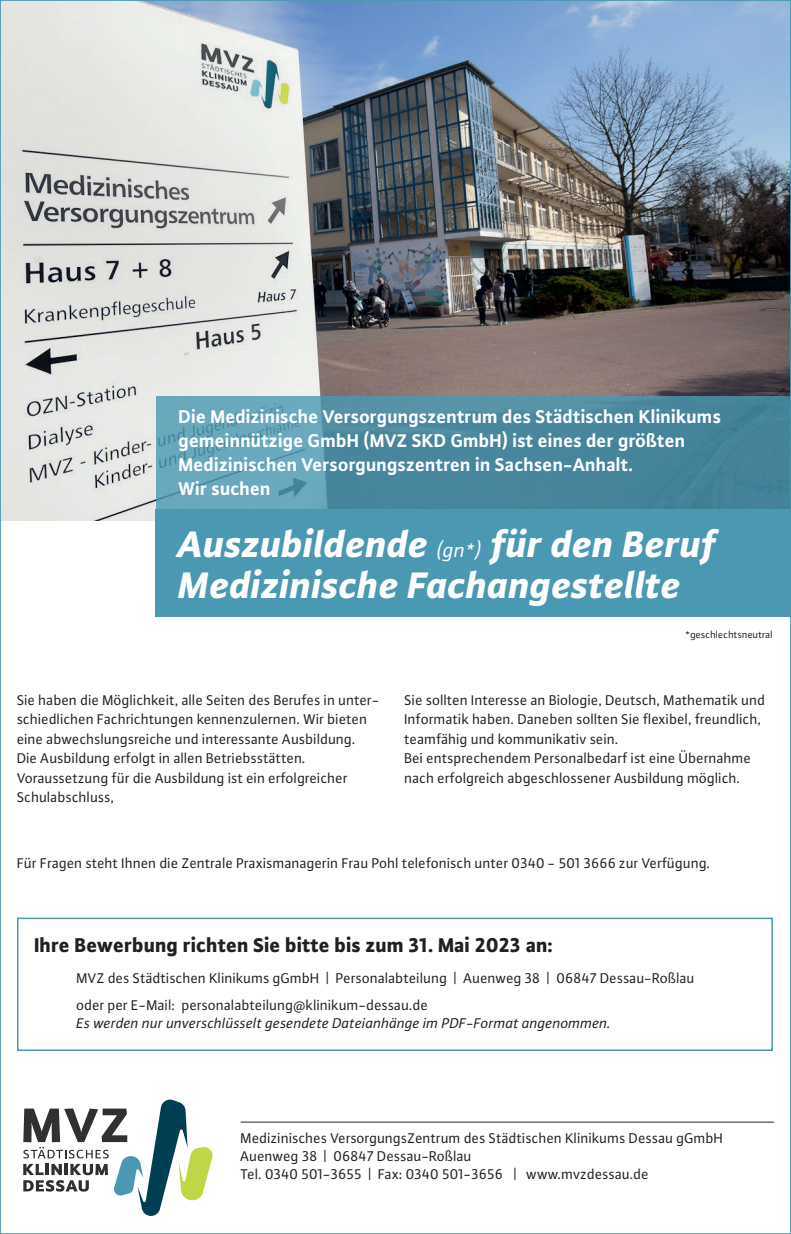
<style>
.page{position:relative;width:791px;height:1234px;background:#fff}
.page>*{position:absolute;margin:0;border:0;box-sizing:border-box;transform-origin:0 0}
.t1{font:italic 800 39px/40.5px "Plus Sans OT";color:#fff}
.t2{font:800 21px "Plus Sans OT";color:#231f20}
.t3{font:700 19.5px/24px "Plus Sans OT";color:#fff}
.t4{font:15px/19.5px "Plus Sans OT";color:#231f20}
.t5{font:italic 15px "Plus Sans OT";color:#231f20}
.t6{font:10.5px "Plus Sans OT";color:#231f20}
.s1{font-weight:400;font-size:21px}
</style>
<div class="page">
<img style="left:2px;top:2px;width:787px;height:518px">
<div style="left:156px;top:509px;width:635px;height:107px;background:#4a98b2"></div>
<svg style="left:156px;top:395px;width:633px;height:114px;background:#518ea4"></svg>
<div style="left:17px;top:917px;width:756px;height:133px;border:2px solid #4a98b2"></div>
<svg style="left:23px;top:1099px;width:190px;height:116px"></svg>
<hr style="left:241px;top:1121px;width:533px;height:1px;background:#231f20">
<h3 class="t3" style="left:179px;top:404px;width:544px">Die Medizinische Versorgungszentrum des Städtischen Klinikums gemeinnützige GmbH (MVZ SKD GmbH) ist eines der größten Medizinischen Versorgungszentren in Sachsen-Anhalt.<br>Wir suchen</h3>
<h1 class="t1" style="left:179px;top:523px;width:539px">Auszubildende <span class="s1">(gn*)</span> für den Beruf<br>Medizinische Fachangestellte</h1>
<p class="t6" style="left:685px;top:628px;width:89px">*geschlechtsneutral</p>
<p class="t4" style="left:17px;top:690px;width:364px">Sie haben die Möglichkeit, alle Seiten des Berufes in unter&shy;schiedlichen Fachrichtungen kennenzulernen. Wir bieten eine abwechslungsreiche und interessante Ausbildung.<br>Die Ausbildung erfolgt in allen Betriebsstätten.<br>Voraussetzung für die Ausbildung ist ein erfolgreicher Schulabschluss,</p>
<p class="t4" style="left:404px;top:690px;width:362px">Sie sollten Interesse an Biologie, Deutsch, Mathematik und Informatik haben. Daneben sollten Sie flexibel, freundlich, teamfähig und kommunikativ sein.<br>Bei entsprechendem Personalbedarf ist eine Übernahme nach erfolgreich abgeschlossener Ausbildung möglich.</p>
<p class="t4" style="left:17px;top:853px;width:695px">Für Fragen steht Ihnen die Zentrale Praxismanagerin Frau Pohl telefonisch unter 0340 - 501 3666 zur Verfügung.</p>
<h2 class="t2" style="left:34px;top:931px;width:520px">Ihre Bewerbung richten Sie bitte bis zum 31. Mai 2023 an:</h2>
<p class="t4" style="left:77px;top:964px;width:620px;line-height:26.5px">MVZ des Städtischen Klinikums gGmbH | Personalabteilung | Auenweg 38 | 06847 Dessau-Roßlau oder per E-Mail: personalabteilung@klinikum-dessau.de</p>
<p class="t5" style="left:77px;top:1013px;width:536px">Es werden nur unverschlüsselt gesendete Dateianhänge im PDF-Format angenommen.</p>
<p class="t4" style="left:241px;top:1128px;width:484px;line-height:18px">Medizinisches VersorgungsZentrum des Städtischen Klinikums Dessau gGmbH<br>Auenweg 38 | 06847 Dessau-Roßlau<br>Tel. 0340 501-3655 | Fax: 0340 501-3656 | www.mvzdessau.de</p>
</div>
